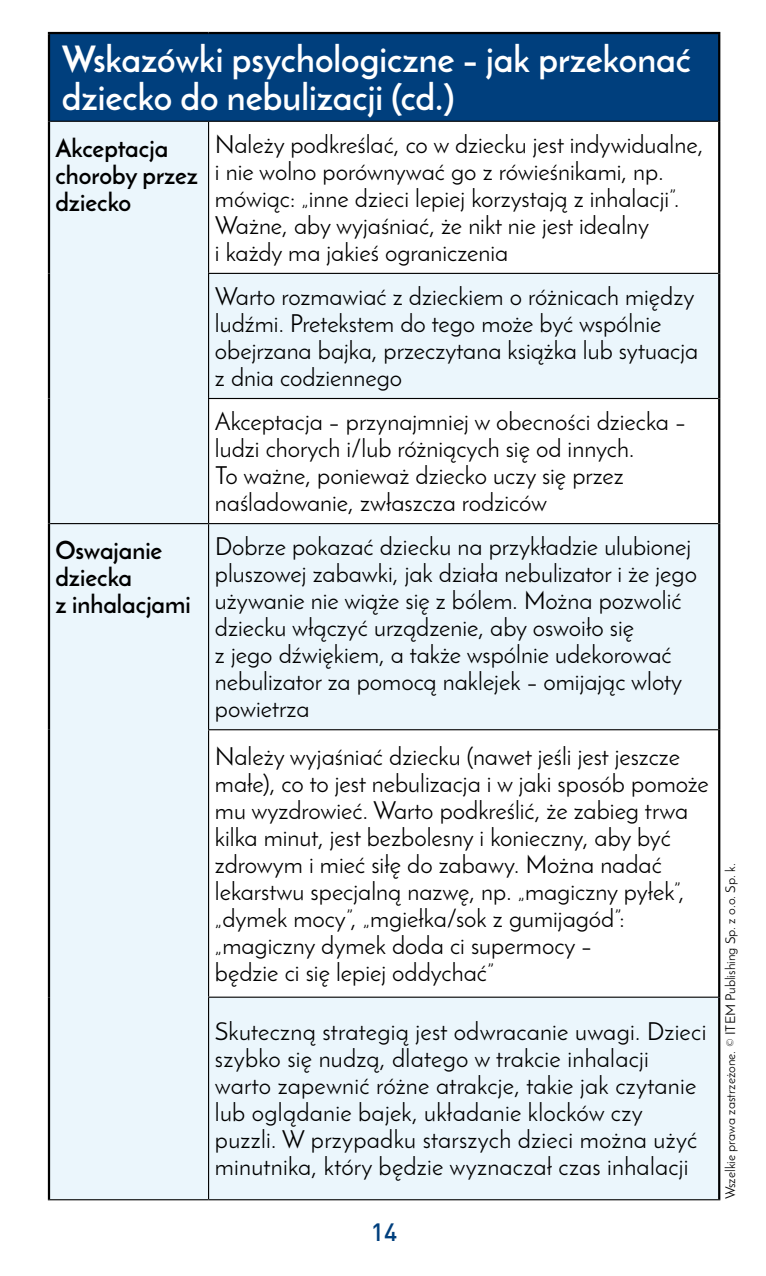
<style>
.page{position:relative;width:766px;height:1276px;background:#fff}
.page>*{position:absolute;margin:0;border:0;box-sizing:border-box;transform-origin:0 0}
.t1{font:700 36px/38.2px "Josefin Sans";color:#fff}
.t2{font:24.75px/27px "Josefin Sans";color:#000}
.t3{font:700 24.75px/27px "Josefin Sans";color:#000}
.t4{font:500 24.75px "DIN Pro";color:#003f7d}
.t5{font:13.5px "Josefin Sans";color:#000}
</style>
<div class="page">
<div style="left:49px;top:33px;width:670px;height:88px;background:#003f7d"></div>
<div style="left:50px;top:122px;width:668px;height:1077px;background:#ebf6fc"></div>
<svg style="left:209px;top:122px;width:509px;height:874px"></svg>
<hr style="left:50px;top:523px;width:158px;height:1px;background:#000">
<hr style="left:48px;top:32px;width:160px;height:2px;background:#000">
<hr style="left:48px;top:34px;width:2px;height:87px;background:#000">
<hr style="left:208px;top:32px;width:512px;height:2px;background:#000">
<hr style="left:718px;top:34px;width:2px;height:87px;background:#000">
<hr style="left:48px;top:121px;width:2px;height:152px;background:#000">
<hr style="left:48px;top:273px;width:2px;height:125px;background:#000">
<hr style="left:48px;top:398px;width:2px;height:125px;background:#000">
<hr style="left:718px;top:121px;width:2px;height:152px;background:#000">
<hr style="left:718px;top:273px;width:2px;height:125px;background:#000">
<hr style="left:718px;top:398px;width:2px;height:125px;background:#000">
<hr style="left:48px;top:523px;width:2px;height:207px;background:#000">
<hr style="left:48px;top:730px;width:2px;height:267px;background:#000">
<hr style="left:48px;top:997px;width:2px;height:202px;background:#000">
<hr style="left:718px;top:523px;width:2px;height:207px;background:#000">
<hr style="left:718px;top:730px;width:2px;height:267px;background:#000">
<hr style="left:718px;top:997px;width:2px;height:202px;background:#000">
<hr style="left:50px;top:121px;width:158px;height:1px;background:#000">
<hr style="left:208px;top:121px;width:510px;height:1px;background:#000">
<hr style="left:48px;top:1199px;width:160px;height:1px;background:#000">
<hr style="left:208px;top:122px;width:1px;height:151px;background:#000">
<hr style="left:208px;top:274px;width:1px;height:124px;background:#000">
<hr style="left:208px;top:399px;width:1px;height:124px;background:#000">
<hr style="left:208px;top:524px;width:1px;height:205px;background:#000">
<hr style="left:208px;top:730px;width:1px;height:266px;background:#000">
<hr style="left:208px;top:997px;width:1px;height:202px;background:#000">
<hr style="left:208px;top:1199px;width:512px;height:1px;background:#000">
<hr style="left:208px;top:273px;width:510px;height:1px;background:#000">
<hr style="left:208px;top:398px;width:510px;height:1px;background:#000">
<hr style="left:208px;top:523px;width:510px;height:1px;background:#000">
<hr style="left:208px;top:729px;width:510px;height:1px;background:#000">
<hr style="left:208px;top:996px;width:510px;height:1px;background:#000">
<h1 class="t1" style="left:62px;top:39px;width:630px">Wskazówki psychologiczne – jak przekonać dziecko do nebulizacji (cd.)</h1>
<p class="t3" style="left:55px;top:135px;width:144px">Akceptacja choroby przez dziecko</p>
<p class="t2" style="left:215px;top:130px;width:490px">Należy podkreślać, co w dziecku jest indywidualne, i nie wolno porównywać go z rówieśnikami, np. mówiąc: „inne dzieci lepiej korzystają z inhalacji”.<br>Ważne, aby wyjaśniać, że nikt nie jest idealny<br>i każdy ma jakieś ograniczenia</p>
<p class="t2" style="left:215px;top:282px;width:484px">Warto rozmawiać z dzieckiem o różnicach między ludźmi. Pretekstem do tego może być wspólnie obejrzana bajka, przeczytana książka lub sytuacja z dnia codziennego</p>
<p class="t2" style="left:215px;top:407px;width:472px">Akceptacja – przynajmniej w obecności dziecka – ludzi chorych i/lub różniących się od innych.<br>To ważne, ponieważ dziecko uczy się przez naśladowanie, zwłaszcza rodziców</p>
<p class="t3" style="left:55px;top:537px;width:137px">Oswajanie dziecka<br>z inhalacjami</p>
<p class="t2" style="left:215px;top:532px;width:483px">Dobrze pokazać dziecku na przykładzie ulubionej pluszowej zabawki, jak działa nebulizator i że jego używanie nie wiąże się z bólem. Można pozwolić dziecku włączyć urządzenie, aby oswoiło się<br>z jego dźwiękiem, a także wspólnie udekorować nebulizator za pomocą naklejek – omijając wloty powietrza</p>
<p class="t2" style="left:215px;top:742px;width:495px">Należy wyjaśniać dziecku (nawet jeśli jest jeszcze małe), co to jest nebulizacja i w jaki sposób pomoże mu wyzdrowieć. Warto podkreślić, że zabieg trwa kilka minut, jest bezbolesny i konieczny, aby być zdrowym i mieć siłę do zabawy. Można nadać lekarstwu specjalną nazwę, np. „magiczny pyłek”, „dymek mocy”, „mgiełka/sok z gumijagód”: „magiczny dymek doda ci supermocy –<br>będzie ci się lepiej oddychać”</p>
<p class="t2" style="left:215px;top:1018px;width:493px">Skuteczną strategią jest odwracanie uwagi. Dzieci szybko się nudzą, dlatego w trakcie inhalacji warto zapewnić różne atrakcje, takie jak czytanie lub oglądanie bajek, układanie klocków czy puzzli. W przypadku starszych dzieci można użyć minutnika, który będzie wyznaczał czas inhalacji</p>
<p class="t4" style="left:371px;top:1215px;width:28px">14</p>
<p class="t5" style="left:722px;top:1199px;width:337px;rotate:-90deg">Wszelkie prawa zastrzeżone. © ITEM Publishing Sp. z o.o. Sp. k.</p>
</div>
